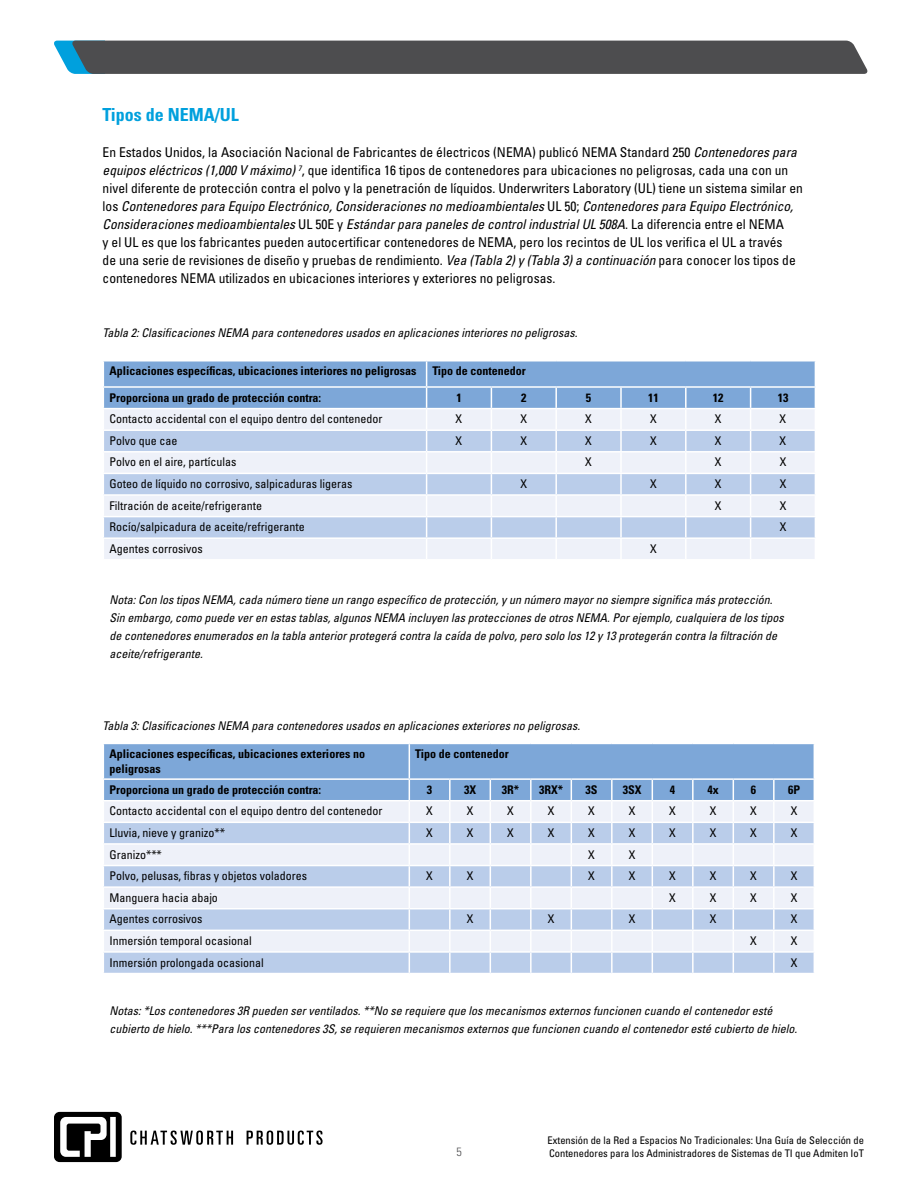
<style>
.page{position:relative;width:918px;height:1188px;background:#fff}
.page>*{position:absolute;margin:0;border:0;box-sizing:border-box;transform-origin:0 0}
.t1{font:700 condensed 18px "Univers LT Std";color:#00a0dd}
.t2{font:condensed 13.5px/18px "Univers LT Std";color:#000}
.t3{font:italic condensed 12px/18px "Univers LT Std";color:#000}
.t4{font:condensed 12px "Univers LT Std";color:#000}
.t5{font:700 condensed 12px/15px "Univers LT Std";color:#000}
.t6{font:300 condensed 12px "Univers LT Std";color:#4d4d4f}
.t7{font:condensed 10.5px/12.6px "Univers LT Std";color:#000}
.s1{font-style:italic}
</style>
<div class="page">
<svg style="left:54px;top:41px;width:814px;height:33px;background:#4f5255"></svg>
<svg style="left:54px;top:1112px;width:68px;height:50px"></svg>
<svg style="left:130px;top:1131px;width:103px;height:14px"></svg>
<svg style="left:247px;top:1131px;width:76px;height:14px"></svg>
<svg style="left:103px;top:361px;width:713px;height:198px;background:#c6d6ed"></svg>
<svg style="left:103px;top:743px;width:711px;height:230px;background:#c3d4ec"></svg>
<h1 class="t1" style="left:103px;top:104px;width:138px">Tipos de NEMA/UL</h1>
<p class="t2" style="left:103px;top:143px;width:702px">En Estados Unidos, la Asociación Nacional de Fabricantes de électricos (NEMA) publicó NEMA Standard 250 <span class="s1">Contenedores para equipos eléctricos (1,000 V máximo)</span> <sup>7</sup>, que identifica 16 tipos de contenedores para ubicaciones no peligrosas, cada una con un nivel diferente de protección contra el polvo y la penetración de líquidos. Underwriters Laboratory (UL) tiene un sistema similar en los <span class="s1">Contenedores para Equipo Electrónico, Consideraciones no medioambientales</span> UL 50; <span class="s1">Contenedores para Equipo Electrónico, Consideraciones medioambientales</span> UL 50E y <span class="s1">Estándar para paneles de control industrial UL 508A</span>. La diferencia entre el NEMA<br>y el UL es que los fabricantes pueden autocertificar contenedores de NEMA, pero los recintos de UL los verifica el UL a través<br>de una serie de revisiones de diseño y pruebas de rendimiento. <span class="s1">Vea (Tabla 2) y (Tabla 3) a continuación</span> para conocer los tipos de contenedores NEMA utilizados en ubicaciones interiores y exteriores no peligrosas.</p>
<p class="t3" style="left:103px;top:324px;width:476px">Tabla 2: Clasificaciones NEMA para contenedores usados en aplicaciones interiores no peligrosas.</p>
<p class="t5" style="left:109px;top:364px;width:309px">Aplicaciones específicas, ubicaciones interiores no peligrosas</p>
<p class="t5" style="left:433px;top:364px;width:95px">Tipo de contenedor</p>
<p class="t5" style="left:109px;top:390px;width:213px">Proporciona un grado de protección contra:</p>
<p class="t5" style="left:456px;top:390px;width:7px">1</p>
<p class="t5" style="left:521px;top:390px;width:7px">2</p>
<p class="t5" style="left:586px;top:390px;width:7px">5</p>
<p class="t5" style="left:648px;top:390px;width:12px">11</p>
<p class="t5" style="left:713px;top:390px;width:12px">12</p>
<p class="t5" style="left:778px;top:390px;width:12px">13</p>
<p class="t4" style="left:109px;top:411px;width:275px">Contacto accidental con el equipo dentro del contenedor</p>
<p class="t4" style="left:456px;top:411px;width:8px">X</p>
<p class="t4" style="left:520px;top:411px;width:8px">X</p>
<p class="t4" style="left:585px;top:411px;width:8px">X</p>
<p class="t4" style="left:650px;top:411px;width:8px">X</p>
<p class="t4" style="left:715px;top:411px;width:8px">X</p>
<p class="t4" style="left:780px;top:411px;width:8px">X</p>
<p class="t4" style="left:109px;top:433px;width:69px">Polvo que cae</p>
<p class="t4" style="left:456px;top:433px;width:8px">X</p>
<p class="t4" style="left:520px;top:433px;width:8px">X</p>
<p class="t4" style="left:585px;top:433px;width:8px">X</p>
<p class="t4" style="left:650px;top:433px;width:8px">X</p>
<p class="t4" style="left:715px;top:433px;width:8px">X</p>
<p class="t4" style="left:780px;top:433px;width:8px">X</p>
<p class="t4" style="left:109px;top:455px;width:129px">Polvo en el aire, partículas</p>
<p class="t4" style="left:585px;top:455px;width:8px">X</p>
<p class="t4" style="left:715px;top:455px;width:8px">X</p>
<p class="t4" style="left:780px;top:455px;width:8px">X</p>
<p class="t4" style="left:109px;top:476px;width:245px">Goteo de líquido no corrosivo, salpicaduras ligeras</p>
<p class="t4" style="left:520px;top:476px;width:8px">X</p>
<p class="t4" style="left:650px;top:476px;width:8px">X</p>
<p class="t4" style="left:715px;top:476px;width:8px">X</p>
<p class="t4" style="left:780px;top:476px;width:8px">X</p>
<p class="t4" style="left:109px;top:498px;width:154px">Filtración de aceite/refrigerante</p>
<p class="t4" style="left:715px;top:498px;width:8px">X</p>
<p class="t4" style="left:780px;top:498px;width:8px">X</p>
<p class="t4" style="left:109px;top:519px;width:197px">Rocío/salpicadura de aceite/refrigerante</p>
<p class="t4" style="left:780px;top:519px;width:8px">X</p>
<p class="t4" style="left:109px;top:541px;width:95px">Agentes corrosivos</p>
<p class="t4" style="left:650px;top:541px;width:8px">X</p>
<p class="t3" style="left:109px;top:591px;width:676px">Nota: Con los tipos NEMA, cada número tiene un rango específico de protección, y un número mayor no siempre significa más protección.<br>Sin embargo, como puede ver en estas tablas, algunos NEMA incluyen las protecciones de otros NEMA. Por ejemplo, cualquiera de los tipos de contenedores enumerados en la tabla anterior protegerá contra la caída de polvo, pero solo los 12 y 13 protegerán contra la filtración de aceite/refrigerante.</p>
<p class="t3" style="left:103px;top:717px;width:479px">Tabla 3: Clasificaciones NEMA para contenedores usados en aplicaciones exteriores no peligrosas.</p>
<p class="t5" style="left:109px;top:746px;width:257px">Aplicaciones específicas, ubicaciones exteriores no peligrosas</p>
<p class="t5" style="left:415px;top:746px;width:95px">Tipo de contenedor</p>
<p class="t5" style="left:109px;top:782px;width:213px">Proporciona un grado de protección contra:</p>
<p class="t5" style="left:427px;top:782px;width:7px">3</p>
<p class="t5" style="left:464px;top:782px;width:13px">3X</p>
<p class="t5" style="left:502px;top:782px;width:19px">3R*</p>
<p class="t5" style="left:539px;top:782px;width:25px">3RX*</p>
<p class="t5" style="left:586px;top:782px;width:13px">3S</p>
<p class="t5" style="left:623px;top:782px;width:20px">3SX</p>
<p class="t5" style="left:670px;top:782px;width:7px">4</p>
<p class="t5" style="left:707px;top:782px;width:13px">4x</p>
<p class="t5" style="left:751px;top:782px;width:7px">6</p>
<p class="t5" style="left:788px;top:782px;width:13px">6P</p>
<p class="t4" style="left:109px;top:804px;width:275px">Contacto accidental con el equipo dentro del contenedor</p>
<p class="t4" style="left:426px;top:804px;width:8px">X</p>
<p class="t4" style="left:467px;top:804px;width:8px">X</p>
<p class="t4" style="left:507px;top:804px;width:8px">X</p>
<p class="t4" style="left:548px;top:804px;width:8px">X</p>
<p class="t4" style="left:588px;top:804px;width:8px">X</p>
<p class="t4" style="left:629px;top:804px;width:8px">X</p>
<p class="t4" style="left:669px;top:804px;width:8px">X</p>
<p class="t4" style="left:710px;top:804px;width:8px">X</p>
<p class="t4" style="left:750px;top:804px;width:8px">X</p>
<p class="t4" style="left:791px;top:804px;width:8px">X</p>
<p class="t4" style="left:109px;top:825px;width:117px">Lluvia, nieve y granizo**</p>
<p class="t4" style="left:426px;top:825px;width:8px">X</p>
<p class="t4" style="left:467px;top:825px;width:8px">X</p>
<p class="t4" style="left:507px;top:825px;width:8px">X</p>
<p class="t4" style="left:548px;top:825px;width:8px">X</p>
<p class="t4" style="left:588px;top:825px;width:8px">X</p>
<p class="t4" style="left:629px;top:825px;width:8px">X</p>
<p class="t4" style="left:669px;top:825px;width:8px">X</p>
<p class="t4" style="left:710px;top:825px;width:8px">X</p>
<p class="t4" style="left:750px;top:825px;width:8px">X</p>
<p class="t4" style="left:791px;top:825px;width:8px">X</p>
<p class="t4" style="left:109px;top:847px;width:54px">Granizo***</p>
<p class="t4" style="left:588px;top:847px;width:8px">X</p>
<p class="t4" style="left:629px;top:847px;width:8px">X</p>
<p class="t4" style="left:109px;top:868px;width:199px">Polvo, pelusas, fibras y objetos voladores</p>
<p class="t4" style="left:426px;top:868px;width:8px">X</p>
<p class="t4" style="left:467px;top:868px;width:8px">X</p>
<p class="t4" style="left:588px;top:868px;width:8px">X</p>
<p class="t4" style="left:629px;top:868px;width:8px">X</p>
<p class="t4" style="left:669px;top:868px;width:8px">X</p>
<p class="t4" style="left:710px;top:868px;width:8px">X</p>
<p class="t4" style="left:750px;top:868px;width:8px">X</p>
<p class="t4" style="left:791px;top:868px;width:8px">X</p>
<p class="t4" style="left:109px;top:890px;width:110px">Manguera hacia abajo</p>
<p class="t4" style="left:669px;top:890px;width:8px">X</p>
<p class="t4" style="left:710px;top:890px;width:8px">X</p>
<p class="t4" style="left:750px;top:890px;width:8px">X</p>
<p class="t4" style="left:791px;top:890px;width:8px">X</p>
<p class="t4" style="left:109px;top:912px;width:95px">Agentes corrosivos</p>
<p class="t4" style="left:467px;top:912px;width:8px">X</p>
<p class="t4" style="left:548px;top:912px;width:8px">X</p>
<p class="t4" style="left:629px;top:912px;width:8px">X</p>
<p class="t4" style="left:710px;top:912px;width:8px">X</p>
<p class="t4" style="left:791px;top:912px;width:8px">X</p>
<p class="t4" style="left:109px;top:933px;width:144px">Inmersión temporal ocasional</p>
<p class="t4" style="left:750px;top:933px;width:8px">X</p>
<p class="t4" style="left:791px;top:933px;width:8px">X</p>
<p class="t4" style="left:109px;top:955px;width:156px">Inmersión prolongada ocasional</p>
<p class="t4" style="left:791px;top:955px;width:8px">X</p>
<p class="t3" style="left:109px;top:1002px;width:689px">Notas: *Los contenedores 3R pueden ser ventilados. **No se requiere que los mecanismos externos funcionen cuando el contenedor esté cubierto de hielo. ***Para los contenedores 3S, se requieren mecanismos externos que funcionen cuando el contenedor esté cubierto de hielo.</p>
<p class="t6" style="left:456px;top:1144px;width:7px">5</p>
<p class="t7" style="left:548px;top:1134px;width:318px">Extensión de la Red a Espacios No Tradicionales: Una Guía de Selección de<br>Contenedores para los Administradores de Sistemas de TI que Admiten IoT</p>
</div>
